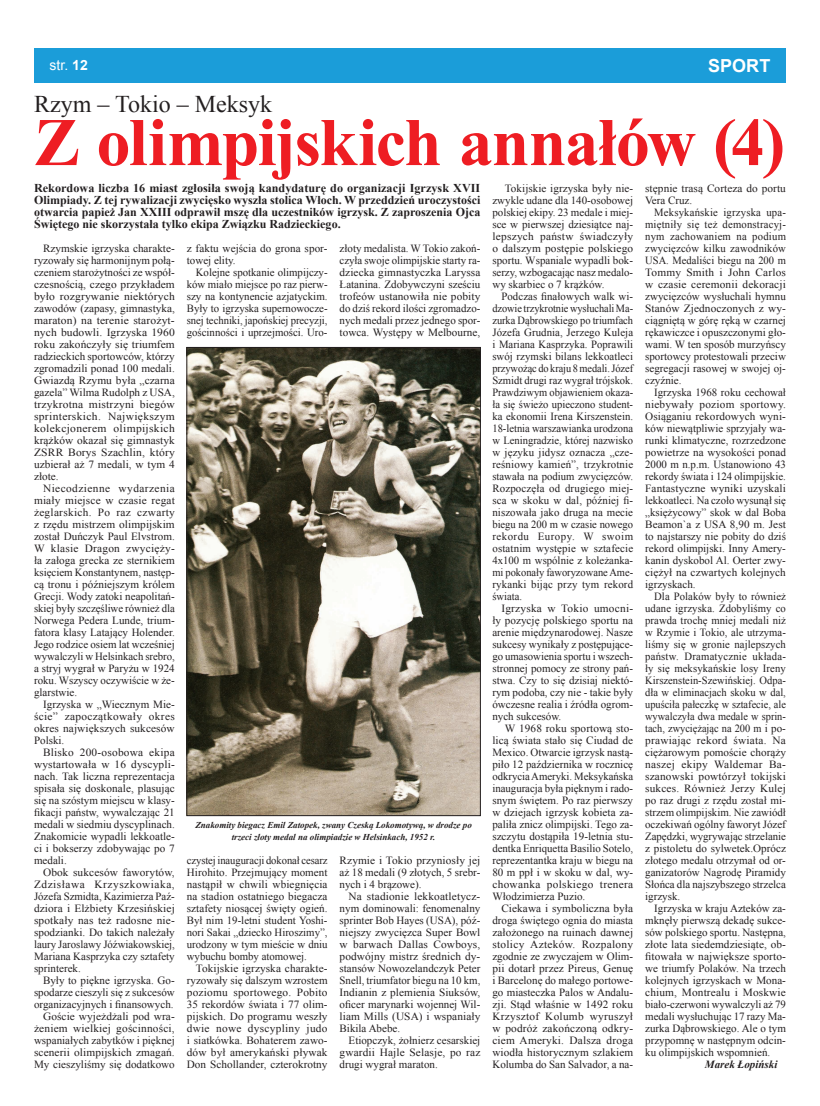
<style>
.page{position:relative;width:820px;height:1106px;background:#fff}
.page>*{position:absolute;margin:0;border:0;box-sizing:border-box;transform-origin:0 0}
.t1{font:700 68px "Times New Roman";letter-spacing:-.025em;color:#ee1d23}
.t2{font:24px "Times New Roman";color:#231f20}
.t3{font:700 18px "Arial";color:#fff}
.t4{font:14px "Arial";color:#fff}
.t5{font:700 12px/12px "Times New Roman";color:#231f20;text-align:justify}
.t6{font:11px/12px "Times New Roman";color:#231f20;text-align:justify}
.t7{font:11px/12px "Times New Roman";color:#231f20;text-align:justify;scale:.96 1}
.t8{font:italic 700 11px "Times New Roman";color:#231f20}
.t9{font:italic 700 9px/12px "Times New Roman";color:#231f20;text-align:center}
.s1{font-weight:700}
</style>
<div class="page">
<img style="left:188px;top:349px;width:290px;height:465px">
<div style="left:186px;top:347px;width:294px;height:469px;border:1px solid #231f20"></div>
<div style="left:34px;top:48px;width:751px;height:34px;background:#1b9dd9"></div>
<p class="t4" style="left:50px;top:56px;width:40px">str. <span class="s1">12</span></p>
<h3 class="t3" style="left:708px;top:53px;width:64px">SPORT</h3>
<h2 class="t2" style="left:34px;top:88px;width:239px">Rzym – Tokio – Meksyk</h2>
<h1 class="t1" style="left:34px;top:95px;width:752px">Z olimpijskich annałów (4)</h1>
<p class="t5" style="left:34px;top:182px;width:447px">Rekordowa liczba 16 miast zgłosiła swoją kandydaturę do organizacji Igrzysk XVII Olimpiady. Z tej rywalizacji zwycięsko wyszła stolica Włoch. W przeddzień uroczystości otwarcia papież Jan XXIII odprawił mszę dla uczestników igrzysk. Z zaproszenia Ojca Świętego nie skorzystała tylko ekipa Związku Radzieckiego.</p>
<p class="t6" style="left:34px;top:242px;width:142px;text-indent:9px">Rzymskie igrzyska charakte&shy;ryzowały się harmonijnym połą&shy;czeniem starożytności ze współ&shy;czesnością, czego przykładem było rozgrywanie niektórych zawodów (zapasy, gimnastyka, maraton) na terenie starożyt&shy;nych budowli. Igrzyska 1960 roku zakończyły się triumfem radzieckich sportowców, którzy zgromadzili ponad 100 medali.<br>Gwiazdą Rzymu była „czarna gazela” Wilma Rudolph z USA, trzykrotna mistrzyni biegów sprinterskich. Największym kolekcjonerem olimpijskich krążków okazał się gimnastyk ZSRR Borys Szachlin, który uzbierał aż 7 medali, w tym 4 złote.</p>
<p class="t6" style="left:34px;top:482px;width:142px;text-indent:9px">Niecodzienne wydarzenia miały miejsce w czasie regat żeglarskich. Po raz czwarty z rzędu mistrzem olimpijskim został Duńczyk Paul Elvstrom.<br>W klasie Dragon zwycięży&shy;ła załoga grecka ze sternikiem księciem Konstantynem, następ&shy;cą tronu i późniejszym królem Grecji. Wody zatoki neapolitań&shy;skiej były szczęśliwe również dla Norwega Pedera Lunde, trium&shy;fatora klasy Latający Holender.<br>Jego rodzice osiem lat wcześniej wywalczyli w Helsinkach srebro, a stryj wygrał w Paryżu w 1924 roku. Wszyscy oczywiście w że&shy;glarstwie.</p>
<p class="t6" style="left:34px;top:698px;width:142px;text-indent:9px">Igrzyska w „Wiecznym Mie&shy;ście” zapoczątkowały okres okres największych sukcesów Polski.</p>
<p class="t6" style="left:34px;top:746px;width:142px;text-indent:9px">Blisko 200-osobowa ekipa wystartowała w 16 dyscypli&shy;nach. Tak liczna reprezentacja spisała się doskonale, plasując się na szóstym miejscu w klasy&shy;fikacji państw, wywalczając 21 medali w siedmiu dyscyplinach.<br>Znakomicie wypadli lekkoatle&shy;ci i bokserzy zdobywając po 7 medali.</p>
<p class="t6" style="left:34px;top:866px;width:142px;text-indent:9px">Obok sukcesów faworytów, Zdzisława Krzyszkowiaka, Józefa Szmidta, Kazimierza Paź&shy;dziora i Elżbiety Krzesińskiej spotkały nas też radosne nie&shy;spodzianki. Do takich należały laury Jaroslawy Jóźwiakowskiej, Mariana Kasprzyka czy sztafety sprinterek.</p>
<p class="t6" style="left:34px;top:974px;width:142px;text-align:right">Były to piękne igrzyska. Go&shy;spodarze cieszyli się z sukcesów organizacyjnych i finansowych.<br>Goście wyjeżdżali pod wra&shy;żeniem wielkiej gościnności, wspaniałych zabytków i pięknej scenerii olimpijskich zmagań.<br>My cieszyliśmy się dodatkowo</p>
<p class="t6" style="left:187px;top:242px;width:142px">z faktu wejścia do grona spor&shy;towej elity.</p>
<p class="t6" style="left:187px;top:266px;width:142px;text-indent:9px">Kolejne spotkanie olimpijczy&shy;ków miało miejsce po raz pierw&shy;szy na kontynencie azjatyckim.<br>Były to igrzyska supernowocze&shy;snej techniki, japońskiej precyzji, gościnności i uprzejmości. Uro-</p>
<p class="t6" style="left:339px;top:242px;width:142px">złoty medalista. W Tokio zakoń&shy;czyła swoje olimpijskie starty ra&shy;dziecka gimnastyczka Laryssa Łatanina. Zdobywczyni sześciu trofeów ustanowiła nie pobity do dziś rekord ilości zgromadzo&shy;nych medali przez jednego spor&shy;towca. Występy w Melbourne,</p>
<p class="t9" style="left:195px;top:819px;width:278px">Znakomity biegacz Emil Zatopek, zwany Czeską Lokomotywą, w drodze po trzeci złoty medal na olimpiadzie w Helsinkach, 1952 r.</p>
<p class="t7" style="left:187px;top:854px;width:148px">czystej inauguracji dokonał cesarz Hirohito. Przejmujący moment nastąpił w chwili wbiegnięcia na stadion ostatniego biegacza sztafety niosącej święty ogień.<br>Był nim 19-letni student Yoshi&shy;nori Sakai „dziecko Hiroszimy”, urodzony w tym mieście w dniu wybuchu bomby atomowej.</p>
<p class="t6" style="left:187px;top:962px;width:142px;text-indent:9px">Tokijskie igrzyska charakte&shy;ryzowały się dalszym wzrostem poziomu sportowego. Pobito 35 rekordów świata i 77 olim&shy;pijskich. Do programu weszły dwie nowe dyscypliny judo i siatkówka. Bohaterem zawo&shy;dów był amerykański pływak Don Schollander, czterokrotny</p>
<p class="t6" style="left:339px;top:854px;width:142px">Rzymie i Tokio przyniosły jej aż 18 medali (9 złotych, 5 srebr&shy;nych i 4 brązowe).</p>
<p class="t6" style="left:339px;top:890px;width:142px;text-indent:9px">Na stadionie lekkoatletycz&shy;nym dominowali: fenomenalny sprinter Bob Hayes (USA), póź&shy;niejszy zwycięzca Super Bowl w barwach Dallas Cowboys, podwójny mistrz średnich dy&shy;stansów Nowozelandczyk Peter Snell, triumfator biegu na 10 km, Indianin z plemienia Siuksów, oficer marynarki wojennej Wil&shy;liam Mills (USA) i wspaniały Bikila Abebe.</p>
<p class="t6" style="left:339px;top:1034px;width:142px;text-indent:9px">Etiopczyk, żołnierz cesarskiej gwardii Hajle Selasje, po raz drugi wygrał maraton.</p>
<p class="t6" style="left:492px;top:182px;width:142px;text-indent:13px">Tokijskie igrzyska były nie&shy;zwykle udane dla 140-osobowej polskiej ekipy. 23 medale i miej&shy;sce w pierwszej dziesiątce naj&shy;lepszych państw świadczyły o dalszym postępie polskiego sportu. Wspaniale wypadli bok&shy;serzy, wzbogacając nasz medalo&shy;wy skarbiec o 7 krążków.</p>
<p class="t6" style="left:492px;top:290px;width:142px;text-indent:9px">Podczas finałowych walk wi&shy;dzowie trzykrotnie wysłuchaliMa&shy;zurka Dąbrowskiego po triumfach Józefa Grudnia, Jerzego Kuleja i Mariana Kasprzyka. Poprawili swój rzymski bilans lekkoatleci przywożąc do kraju 8medali.Józef Szmidt drugi raz wygrał trójskok.<br>Prawdziwym objawieniem okaza&shy;ła się świeżo upieczono student&shy;ka ekonomii Irena Kirszenstein.<br>18-letnia warszawianka urodzona w Leningradzie, której nazwisko w języku jidysz oznacza „cze&shy;reśniowy kamień”, trzykrotnie stawała na podium zwycięzców.<br>Rozpoczęła od drugiego miej&shy;sca w skoku w dal, później fi&shy;niszowała jako druga na mecie biegu na 200 m w czasie nowego rekordu Europy. W swoim ostatnim występie w sztafecie 4x100 m wspólnie z koleżanka&shy;mi pokonały faworyzowaneAme&shy;rykanki bijąc przy tym rekord świata.</p>
<p class="t6" style="left:492px;top:602px;width:142px;text-indent:9px">Igrzyska w Tokio umocni&shy;ły pozycję polskiego sportu na arenie międzynarodowej. Nasze sukcesy wynikały z postępujące&shy;go umasowienia sportu i wszech&shy;stronnej pomocy ze strony pań&shy;stwa. Czy to się dzisiaj niektó&shy;rym podoba, czy nie - takie były ówczesne realia i źródła ogrom&shy;nych sukcesów.</p>
<p class="t6" style="left:492px;top:722px;width:142px;text-indent:13px">W 1968 roku sportową sto&shy;licą świata stało się Ciudad de Mexico. Otwarcie igrzysk nastą&shy;piło 12 października w rocznicę odkryciaAmeryki. Meksykańska inauguracja była pięknym i rado&shy;snym świętem. Po raz pierwszy w dziejach igrzysk kobieta za&shy;paliła znicz olimpijski. Tego za&shy;szczytu dostąpiła 19-letnia stu&shy;dentka Enriquetta Basilio Sotelo, reprezentantka kraju w biegu na 80 m ppł i w skoku w dal, wy&shy;chowanka polskiego trenera Włodzimierza Puzio.</p>
<p class="t6" style="left:492px;top:902px;width:142px;text-indent:9px">Ciekawa i symboliczna była droga świętego ognia do miasta założonego na ruinach dawnej stolicy Azteków. Rozpalony zgodnie ze zwyczajem w Olim&shy;pii dotarł przez Pireus, Genuę i Barcelonę do małego portowe&shy;go miasteczka Palos w Andalu&shy;zji. Stąd właśnie w 1492 roku Krzysztof Kolumb wyruszył w podróż zakończoną odkry&shy;ciem Ameryki. Dalsza droga wiodła historycznym szlakiem Kolumba do San Salvador, a na-</p>
<p class="t6" style="left:645px;top:182px;width:142px">stępnie trasą Corteza do portu<br>Vera Cruz.</p>
<p class="t6" style="left:645px;top:206px;width:142px;text-indent:9px">Meksykańskie igrzyska upa&shy;miętniły się też demonstracyj&shy;nym zachowaniem na podium zwycięzców kilku zawodników USA. Medaliści biegu na 200 m Tommy Smith i John Carlos w czasie ceremonii dekoracji zwycięzców wysłuchali hymnu Stanów Zjednoczonych z wy&shy;ciągniętą w górę ręką w czarnej rękawiczce i opuszczonymi gło&shy;wami. W ten sposób murzyńscy sportowcy protestowali przeciw segregacji rasowej w swojej oj&shy;czyźnie.</p>
<p class="t6" style="left:645px;top:386px;width:142px;text-indent:9px">Igrzyska 1968 roku cechował niebywały poziom sportowy.<br>Osiąganiu rekordowych wyni&shy;ków niewątpliwie sprzyjały wa&shy;runki klimatyczne, rozrzedzone powietrze na wysokości ponad 2000 m n.p.m. Ustanowiono 43 rekordy świata i 124 olimpijskie.<br>Fantastyczne wyniki uzyskali lekkoatleci. Na czoło wysunął się „księżycowy” skok w dal Boba Beamon`a z USA 8,90 m. Jest to najstarszy nie pobity do dziś rekord olimpijski. Inny Amery&shy;kanin dyskobol Al. Oerter zwy&shy;ciężył na czwartych kolejnych igrzyskach.</p>
<p class="t6" style="left:645px;top:590px;width:142px;text-indent:9px">Dla Polaków były to również udane igrzyska. Zdobyliśmy co prawda trochę mniej medali niż w Rzymie i Tokio, ale utrzyma&shy;liśmy się w gronie najlepszych państw. Dramatycznie układa&shy;ły się meksykańskie losy Ireny Kirszenstein-Szewińskiej. Odpa&shy;dła w eliminacjach skoku w dal, upuściła pałeczkę w sztafecie, ale wywalczyła dwa medale w sprin&shy;tach, zwyciężając na 200 m i po&shy;prawiając rekord świata. Na ciężarowym pomoście chorąży naszej ekipy Waldemar Ba&shy;szanowski powtórzył tokijski sukces. Również Jerzy Kulej po raz drugi z rzędu został mi&shy;strzem olimpijskim. Nie zawiódł oczekiwań ogólny faworyt Józef Zapędzki, wygrywając strzelanie z pistoletu do sylwetek.Oprócz złotego medalu otrzymał od or&shy;ganizatorów Nagrodę Piramidy Słońca dla najszybszego strzelca igrzysk.</p>
<p class="t6" style="left:645px;top:902px;width:142px;text-indent:9px">Igrzyska w kraju Azteków za&shy;mknęły pierwszą dekadę sukce&shy;sów polskiego sportu. Następna, złote lata siedemdziesiąte, ob&shy;fitowała w największe sporto&shy;we triumfy Polaków. Na trzech kolejnych igrzyskach w Mona&shy;chium, Montrealu i Moskwie biało-czerwoni wywalczyli aż 79 medali wysłuchując 17 razy Ma&shy;zurka Dąbrowskiego. Ale o tym przypomnę w następnym odcin&shy;ku olimpijskich wspomnień.</p>
<p class="t8" style="left:704px;top:1057px;width:74px">Marek Łopiński</p>
</div>
